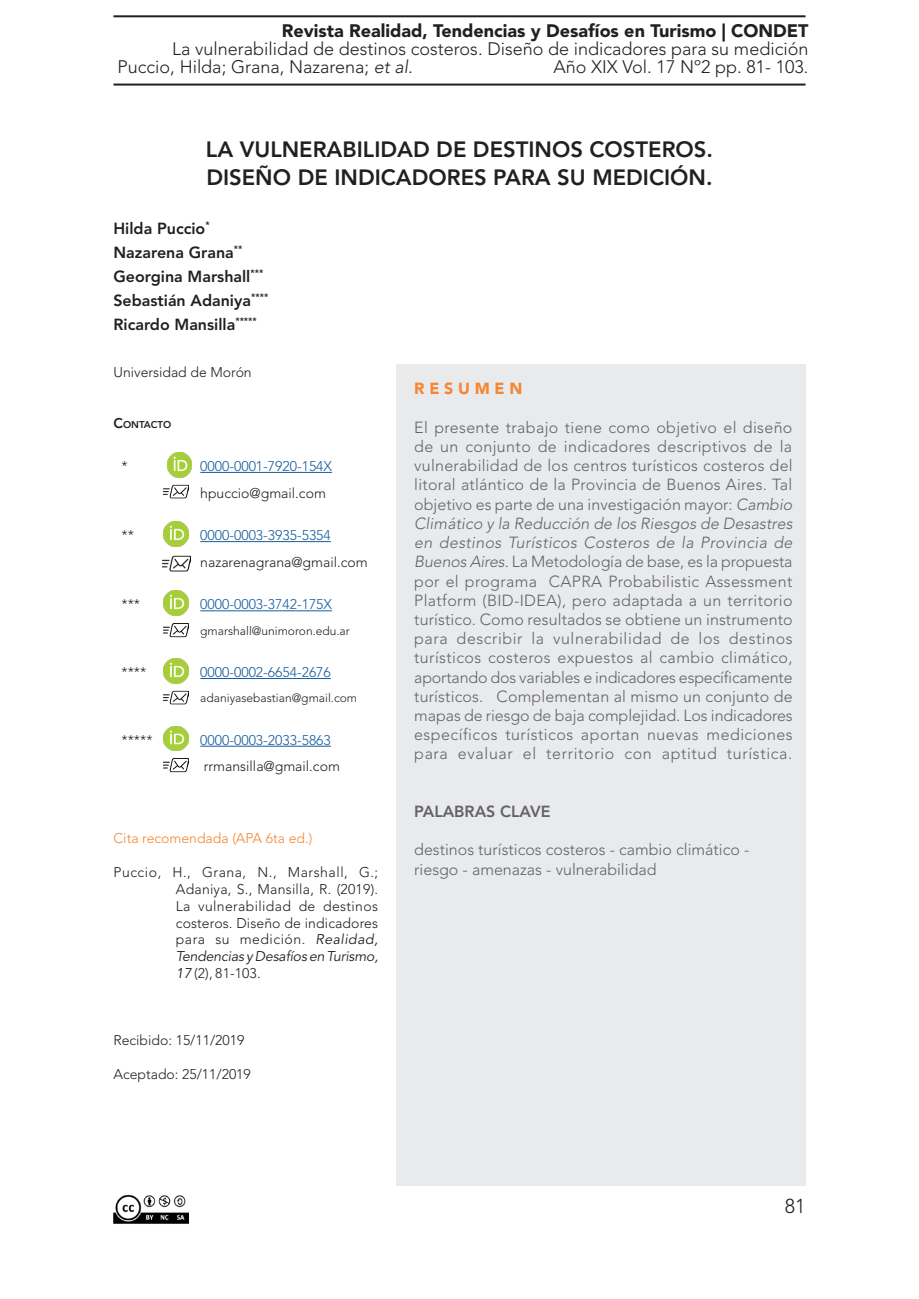
<style>
.page{position:relative;width:919px;height:1299px;background:#fff}
.page>*{position:absolute;margin:0;border:0;box-sizing:border-box;transform-origin:0 0}
.t1{font:800 22px "Avenir LT Std";color:#231f20}
.t2{font:300 20px "Avenir LT Std";color:#231f20}
.t3{font:300 18px "Avenir LT Std";color:#231f20}
.t4{font:900 18px "Avenir LT Std";color:#231f20}
.t5{font:300 16px/19.2px "Avenir LT Std";color:#636366;text-align:justify}
.t6{font:800 16px "Avenir LT Std";color:#231f20}
.t7{font:800 16px "Avenir LT Std";color:#636366}
.t8{font:900 16px "Avenir LT Std";color:#f58634}
.t9{font:300 14px/16.8px "Avenir LT Std";color:#231f20;text-align:justify}
.t10{font:300 14px "Avenir LT Std";color:#175d9e}
.t11{font:300 14px "Avenir LT Std";color:#f58634}
.t12{font:300 12px "Avenir LT Std";color:#231f20}
.t13{font:800 9.8px "Avenir LT Std";color:#231f20}
.s1{font-style:italic}
.s2{font-size:17px}
.s3{font-size:14px}
.s4{font-weight:400;font-style:italic}
</style>
<div class="page">
<hr style="left:113px;top:15px;width:692px;height:2px;background:#231f20">
<hr style="left:113px;top:84px;width:692px;height:2px;background:#231f20">
<img style="left:113px;top:1194px;width:75px;height:30px">
<img style="left:167px;top:452px;width:25px;height:25px">
<hr style="left:200px;top:472px;width:132px;height:1px;background:#175d9e">
<img style="left:164px;top:484px;width:24px;height:15px">
<img style="left:164px;top:521px;width:24px;height:25px">
<hr style="left:200px;top:541px;width:131px;height:1px;background:#175d9e">
<img style="left:162px;top:555px;width:28px;height:17px">
<img style="left:164px;top:590px;width:24px;height:25px">
<hr style="left:200px;top:610px;width:132px;height:1px;background:#175d9e">
<img style="left:164px;top:623px;width:24px;height:15px">
<img style="left:164px;top:658px;width:24px;height:25px">
<hr style="left:200px;top:678px;width:131px;height:1px;background:#175d9e">
<img style="left:164px;top:690px;width:24px;height:15px">
<img style="left:164px;top:726px;width:24px;height:24px">
<hr style="left:200px;top:745px;width:131px;height:1px;background:#175d9e">
<img style="left:164px;top:758px;width:24px;height:15px">
<div style="left:396px;top:364px;width:409px;height:821px;background:#e9eaeb"></div>
<p class="t4" style="left:282px;top:20px;width:528px">Revista Realidad, Tendencias y Desafíos en Turismo | CONDET</p>
<p class="t3" style="left:172px;top:38px;width:637px">La vulnerabilidad de destinos costeros. Diseño de indicadores para su medición</p>
<p class="t3" style="left:118px;top:56px;width:297px">Puccio, Hilda; Grana, Nazarena; <span class="s1">et al.</span></p>
<p class="t3" style="left:553px;top:56px;width:256px">Año XIX Vol. 17 Nº2 pp. 81- 103<span class="s2">.</span></p>
<p class="t1" style="left:206px;top:136px;width:508px">LA VULNERABILIDAD DE DESTINOS COSTEROS.</p>
<p class="t1" style="left:206px;top:165px;width:507px">DISEÑO DE INDICADORES PARA SU MEDICIÓN.</p>
<p class="t6" style="left:113px;top:218px;width:98px">Hilda Puccio<sup>*</sup></p>
<p class="t6" style="left:113px;top:242px;width:130px">Nazarena Grana<sup>**</sup></p>
<p class="t6" style="left:113px;top:266px;width:151px">Georgina Marshall<sup>***</sup></p>
<p class="t6" style="left:113px;top:290px;width:156px">Sebastián Adaniya<sup>****</sup></p>
<p class="t6" style="left:113px;top:314px;width:145px">Ricardo Mansilla<sup>*****</sup></p>
<p class="t9" style="left:113px;top:364px;width:140px">Universidad de Morón</p>
<p class="t13" style="left:113px;top:418px;width:59px"><span class="s3">C</span>ONTACTO</p>
<p class="t9" style="left:121px;top:458px;width:8px">*</p>
<p class="t10" style="left:200px;top:458px;width:133px">0000-0001-7920-154X</p>
<p class="t9" style="left:200px;top:484px;width:127px">hpuccio@gmail.com</p>
<p class="t9" style="left:121px;top:527px;width:14px">**</p>
<p class="t10" style="left:200px;top:527px;width:132px">0000-0003-3935-5354</p>
<p class="t9" style="left:200px;top:553px;width:169px">nazarenagrana@gmail.com</p>
<p class="t9" style="left:121px;top:596px;width:20px">***</p>
<p class="t10" style="left:200px;top:596px;width:133px">0000-0003-3742-175X</p>
<p class="t12" style="left:200px;top:623px;width:151px">gmarshall@unimoron.edu.ar</p>
<p class="t9" style="left:121px;top:664px;width:26px">****</p>
<p class="t10" style="left:200px;top:664px;width:132px">0000-0002-6654-2676</p>
<p class="t12" style="left:200px;top:691px;width:158px">adaniyasebastian@gmail.com</p>
<p class="t9" style="left:121px;top:731px;width:33px">*****</p>
<p class="t10" style="left:200px;top:731px;width:132px">0000-0003-2033-5863</p>
<p class="t9" style="left:204px;top:758px;width:137px">rrmansilla@gmail.com</p>
<p class="t11" style="left:113px;top:830px;width:200px">Cita recomendada (APA 6ta ed.)</p>
<p class="t9" style="left:176px;top:863px;width:204px;text-indent:-62px">Puccio, H., Grana, N., Marshall, G.; Adaniya, S., Mansilla, R. (2019).<br>La vulnerabilidad de destinos costeros. Diseño de indicadores para su medición. <span class="s4">Realidad, Tendencias y Desafíos en Turismo, 17</span> (2), 81-103.</p>
<p class="t9" style="left:113px;top:1031px;width:132px">Recibido: 15/11/2019</p>
<p class="t9" style="left:113px;top:1065px;width:139px">Aceptado: 25/11/2019</p>
<p class="t8" style="left:414px;top:379px;width:110px">R E S U M E N</p>
<p class="t5" style="left:414px;top:418px;width:380px">El presente trabajo tiene como objetivo el diseño de un conjunto de indicadores descriptivos de la vulnerabilidad de los centros turísticos costeros del litoral atlántico de la Provincia de Buenos Aires. Tal objetivo es parte de una investigación mayor: <span class="s1">Cambio Climático y la Reducción de los Riesgos de Desastres en destinos Turísticos Costeros de la Provincia de Buenos Aires.</span> La Metodología de base, es la propuesta por el programa CAPRA Probabilistic Assessment Platform (BID-IDEA), pero adaptada a un territorio turístico. Como resultados se obtiene un instrumento para describir la vulnerabilidad de los destinos turísticos costeros expuestos al cambio climático, aportando dos variables e indicadores específicamente turísticos. Complementan al mismo un conjunto de mapas de riesgo de baja complejidad. Los indicadores específicos turísticos aportan nuevas mediciones para evaluar el territorio con aptitud turística.</p>
<p class="t7" style="left:414px;top:802px;width:138px">PALABRAS CLAVE</p>
<p class="t5" style="left:414px;top:840px;width:336px">destinos turísticos costeros - cambio climático -</p>
<p class="t5" style="left:414px;top:859px;width:244px">riesgo - amenazas - vulnerabilidad</p>
<p class="t2" style="left:784px;top:1194px;width:22px">81</p>
</div>
